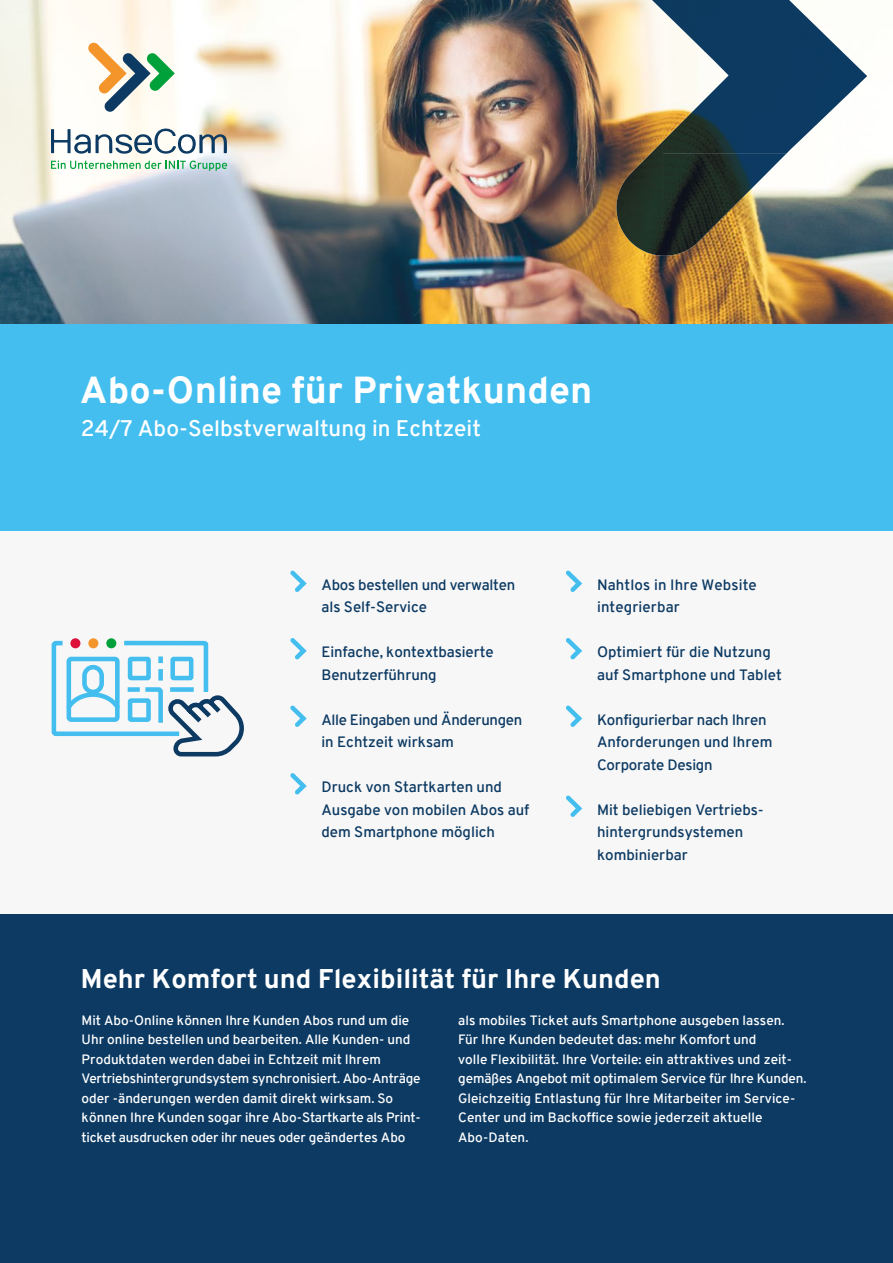
<style>
.page{position:relative;width:893px;height:1263px;background:#fff}
.page>*{position:absolute;margin:0;border:0;box-sizing:border-box;transform-origin:0 0}
.t1{font:700 37.5px "Overpass";letter-spacing:.005em;color:#fff}
.t2{font:700 27px "Overpass";color:#fff}
.t3{font:22.5px "Overpass";letter-spacing:.005em;color:#fff}
.t4{font:15px/22.5px "Overpass";color:#0c3a63}
.t5{font:15px/22.5px "Overpass";letter-spacing:-.02em;color:#0c3a63}
.t6{font:13.5px/19.5px "Overpass";color:#fff}
</style>
<div class="page">
<img style="left:0;top:0;width:893px;height:324px">
<div style="left:0;top:502px;width:893px;height:455px;background:#f8f7f7"></div>
<svg style="left:51px;top:638px;width:193px;height:119px"></svg>
<div style="left:0;top:324px;width:893px;height:206px;background:#43beef"></div>
<svg style="left:290px;top:571px;width:17px;height:21px"></svg>
<svg style="left:566px;top:571px;width:16px;height:21px"></svg>
<svg style="left:566px;top:638px;width:16px;height:21px"></svg>
<svg style="left:566px;top:705px;width:16px;height:22px"></svg>
<svg style="left:290px;top:638px;width:17px;height:21px"></svg>
<svg style="left:290px;top:773px;width:17px;height:21px"></svg>
<svg style="left:290px;top:705px;width:17px;height:22px"></svg>
<svg style="left:566px;top:795px;width:16px;height:22px"></svg>
<div style="left:0;top:914px;width:893px;height:349px;background:#0c3a63"></div>
<svg style="left:88px;top:42px;width:87px;height:70px"></svg>
<svg style="left:51px;top:126px;width:176px;height:45px"></svg>
<img style="left:652px;top:0;width:190px;height:51px">
<img style="left:663px;top:51px;width:153px;height:103px">
<img style="left:816px;top:51px;width:51px;height:74px">
<img style="left:612px;top:141px;width:51px;height:115px">
<img style="left:663px;top:153px;width:102px;height:103px">
<img style="left:765px;top:153px;width:22px;height:22px">
<h1 class="t1" style="left:80px;top:366px;width:514px">Abo-Online für Privatkunden</h1>
<h3 class="t3" style="left:81px;top:414px;width:402px">24/7 Abo-Selbstverwaltung in Echtzeit</h3>
<p class="t4" style="left:321px;top:573px;width:195px">Abos bestellen und verwalten als Self-Service</p>
<p class="t4" style="left:321px;top:641px;width:174px">Einfache, kontextbasierte<br>Benutzerführung</p>
<p class="t5" style="left:321px;top:708px;width:202px">Alle Eingaben und Änderungen in Echtzeit wirksam</p>
<p class="t4" style="left:321px;top:776px;width:209px">Druck von Startkarten und<br>Ausgabe von mobilen Abos auf dem Smartphone möglich</p>
<p class="t4" style="left:597px;top:573px;width:161px">Nahtlos in Ihre Website integrierbar</p>
<p class="t4" style="left:597px;top:641px;width:186px">Optimiert für die Nutzung auf Smartphone und Tablet</p>
<p class="t4" style="left:597px;top:708px;width:177px">Konfigurierbar nach Ihren<br>Anforderungen und Ihrem<br>Corporate Design</p>
<p class="t4" style="left:597px;top:798px;width:168px">Mit beliebigen Vertriebs&shy;hinter grundsystemen kombinierbar</p>
<h2 class="t2" style="left:80px;top:962px;width:582px">Mehr Komfort und Flexibilität für Ihre Kunden</h2>
<p class="t6" style="left:82px;top:1010px;width:340px">Mit Abo-Online können Ihre Kunden Abos rund um die Uhr online bestellen und bearbeiten. Alle Kunden- und Produktdaten werden dabei in Echtzeit mit Ihrem Vertriebshintergrundsystem synchronisiert. Abo-Anträge oder -änderungen werden damit direkt wirksam. So können Ihre Kunden sogar ihre Abo-Start karte als Print&shy;ticket ausdrucken oder ihr neues oder geändertes Abo</p>
<p class="t6" style="left:458px;top:1010px;width:350px">als mobiles Ticket aufs Smartphone ausgeben lassen.<br>Für Ihre Kunden bedeutet das: mehr Komfort und<br>volle Flexibilität. Ihre Vorteile: ein attraktives und zeit&shy;gemäßes Angebot mit optimalem Service für Ihre Kunden.<br>Gleich zeitig Entlastung für Ihre Mitarbeiter im Service-Center und im Backoffice sowie jederzeit aktuelle Abo-Daten.</p>
</div>
